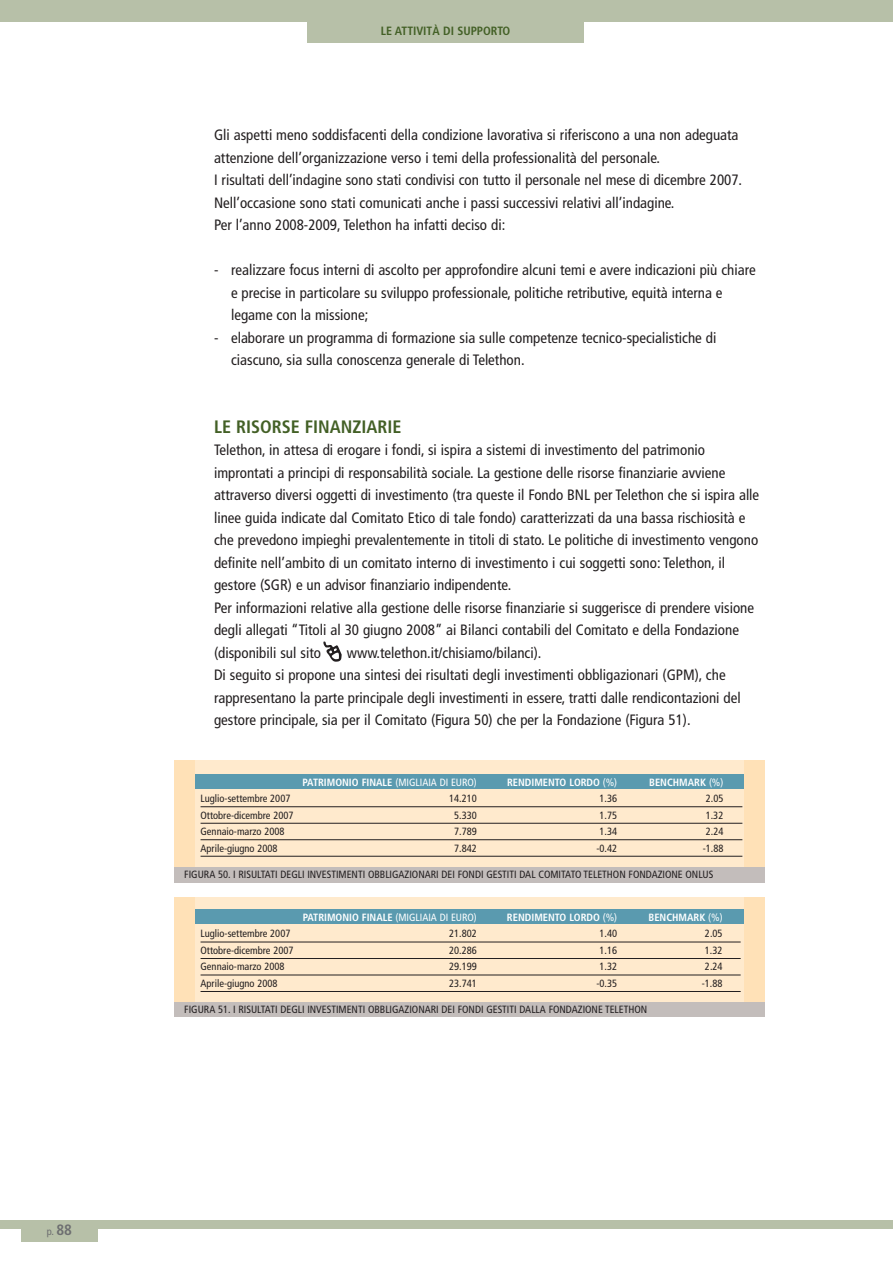
<style>
.page{position:relative;width:893px;height:1263px;background:#fff}
.page>*{position:absolute;margin:0;border:0;box-sizing:border-box;transform-origin:0 0}
.t1{font:700 condensed 18px "Frutiger";color:#436026}
.t2{font:condensed 15px/22.5px "Frutiger";color:#231f20}
.t3{font:700 condensed 12px "Frutiger";color:#436026}
.t4{font:condensed 10.5px "Frutiger";color:#231f20}
.t5{font:700 condensed 10.5px "Frutiger";color:#fff}
.t6{font:condensed 10.5px "Frutiger";color:#6d6e70}
.s1{font-weight:700;font-size:15px}
.s2{font-weight:400}
</style>
<div class="page">
<svg style="left:323px;top:642px;width:19px;height:20px"></svg>
<div style="left:0;top:0;width:892px;height:21px;background:#b7c0a8"></div>
<div style="left:307px;top:0;width:276px;height:43px;background:#b7c0a8"></div>
<div style="left:0;top:1220px;width:892px;height:9px;background:#b7c0a8"></div>
<div style="left:21px;top:1223px;width:77px;height:18px;background:#b7c0a8"></div>
<div style="left:174px;top:760px;width:591px;height:123px;background:#ffe1b7"></div>
<div style="left:196px;top:760px;width:548px;height:123px;background:#ffeacd"></div>
<div style="left:174px;top:867px;width:591px;height:16px;background:#c3bdbb"></div>
<div style="left:196px;top:774px;width:548px;height:15px;background:#5a9aaf"></div>
<hr style="left:201px;top:806px;width:541px;height:1px;background:#231f20">
<hr style="left:201px;top:823px;width:541px;height:1px;background:#231f20">
<hr style="left:201px;top:839px;width:541px;height:1px;background:#231f20">
<hr style="left:201px;top:856px;width:541px;height:1px;background:#231f20">
<div style="left:174px;top:898px;width:591px;height:119px;background:#ffe1b7"></div>
<div style="left:196px;top:898px;width:548px;height:119px;background:#ffeacd"></div>
<div style="left:196px;top:909px;width:548px;height:15px;background:#5a9aaf"></div>
<div style="left:174px;top:1002px;width:591px;height:15px;background:#c3bdbb"></div>
<hr style="left:201px;top:942px;width:540px;height:1px;background:#231f20">
<hr style="left:201px;top:958px;width:540px;height:1px;background:#231f20">
<hr style="left:201px;top:975px;width:540px;height:1px;background:#231f20">
<hr style="left:201px;top:991px;width:540px;height:1px;background:#231f20">
<p class="t6" style="left:47px;top:1227px;width:27px">p. <span class="s1">88</span></p>
<p class="t3" style="left:381px;top:26px;width:131px">LE ATTIVITÀ DI SUPPORTO</p>
<p class="t2" style="left:214px;top:125px;width:530px">Gli aspetti meno soddisfacenti della condizione lavorativa si riferiscono a una non adeguata attenzione dell’organizzazione verso i temi della professionalità del personale.<br>I risultati dell’indagine sono stati condivisi con tutto il personale nel mese di dicembre 2007.<br>Nell’occasione sono stati comunicati anche i passi successivi relativi all’indagine.<br>Per l’anno 2008-2009, Telethon ha infatti deciso di:</p>
<p class="t2" style="left:231px;top:260px;width:526px;text-indent:-17px">- realizzare focus interni di ascolto per approfondire alcuni temi e avere indicazioni più chiare e precise in particolare su sviluppo professionale, politiche retributive, equità interna e legame con la missione;</p>
<p class="t2" style="left:231px;top:328px;width:487px;text-indent:-17px">- elaborare un programma di formazione sia sulle competenze tecnico-specialistiche di ciascuno, sia sulla conoscenza generale di Telethon.</p>
<p class="t1" style="left:214px;top:419px;width:189px">LE RISORSE FINANZIARIE</p>
<p class="t2" style="left:214px;top:440px;width:547px">Telethon, in attesa di erogare i fondi, si ispira a sistemi di investimento del patrimonio improntati a principi di responsabilità sociale. La gestione delle risorse finanziarie avviene attraverso diversi oggetti di investimento (tra queste il Fondo BNL per Telethon che si ispira alle linee guida indicate dal Comitato Etico di tale fondo) caratterizzati da una bassa rischiosità e che prevedono impieghi prevalentemente in titoli di stato. Le politiche di investimento vengono definite nell’ambito di un comitato interno di investimento i cui soggetti sono: Telethon, il gestore (SGR) e un advisor finanziario indipendente.<br>Per informazioni relative alla gestione delle risorse finanziarie si suggerisce di prendere visione degli allegati “Titoli al 30 giugno 2008” ai Bilanci contabili del Comitato e della Fondazione (disponibili sul sito</p>
<p class="t2" style="left:214px;top:643px;width:528px;text-indent:133px">www.telethon.it/chisiamo/bilanci).<br>Di seguito si propone una sintesi dei risultati degli investimenti obbligazionari (GPM), che rappresentano la parte principale degli investimenti in essere, tratti dalle rendicontazioni del gestore principale, sia per il Comitato (Figura 50) che per la Fondazione (Figura 51).</p>
<p class="t5" style="left:303px;top:778px;width:176px">PATRIMONIO FINALE <span class="s2">(MIGLIAIA DI EURO)</span></p>
<p class="t5" style="left:507px;top:778px;width:112px">RENDIMENTO LORDO <span class="s2">(%)</span></p>
<p class="t5" style="left:649px;top:778px;width:76px">BENCHMARK <span class="s2">(%)</span></p>
<p class="t4" style="left:201px;top:794px;width:91px">Luglio-settembre 2007</p>
<p class="t4" style="left:449px;top:794px;width:29px">14.210</p>
<p class="t4" style="left:599px;top:794px;width:19px">1.36</p>
<p class="t4" style="left:706px;top:794px;width:19px">2.05</p>
<p class="t4" style="left:201px;top:811px;width:94px">Ottobre-dicembre 2007</p>
<p class="t4" style="left:454px;top:811px;width:24px">5.330</p>
<p class="t4" style="left:599px;top:811px;width:19px">1.75</p>
<p class="t4" style="left:706px;top:811px;width:19px">1.32</p>
<p class="t4" style="left:201px;top:827px;width:86px">Gennaio-marzo 2008</p>
<p class="t4" style="left:454px;top:827px;width:24px">7.789</p>
<p class="t4" style="left:599px;top:827px;width:19px">1.34</p>
<p class="t4" style="left:706px;top:827px;width:19px">2.24</p>
<p class="t4" style="left:201px;top:844px;width:79px">Aprile-giugno 2008</p>
<p class="t4" style="left:454px;top:844px;width:24px">7.842</p>
<p class="t4" style="left:596px;top:844px;width:22px">-0.42</p>
<p class="t4" style="left:703px;top:844px;width:22px">-1.88</p>
<p class="t4" style="left:184px;top:871px;width:531px">FIGURA 50. I RISULTATI DEGLI INVESTIMENTI OBBLIGAZIONARI DEI FONDI GESTITI DAL COMITATO TELETHON FONDAZIONE ONLUS</p>
<p class="t5" style="left:303px;top:913px;width:176px">PATRIMONIO FINALE <span class="s2">(MIGLIAIA DI EURO)</span></p>
<p class="t5" style="left:507px;top:913px;width:112px">RENDIMENTO LORDO <span class="s2">(%)</span></p>
<p class="t5" style="left:648px;top:913px;width:76px">BENCHMARK <span class="s2">(%)</span></p>
<p class="t4" style="left:201px;top:930px;width:91px">Luglio-settembre 2007</p>
<p class="t4" style="left:449px;top:930px;width:29px">21.802</p>
<p class="t4" style="left:599px;top:930px;width:19px">1.40</p>
<p class="t4" style="left:705px;top:930px;width:19px">2.05</p>
<p class="t4" style="left:201px;top:946px;width:94px">Ottobre-dicembre 2007</p>
<p class="t4" style="left:449px;top:946px;width:29px">20.286</p>
<p class="t4" style="left:599px;top:946px;width:19px">1.16</p>
<p class="t4" style="left:705px;top:946px;width:19px">1.32</p>
<p class="t4" style="left:201px;top:963px;width:86px">Gennaio-marzo 2008</p>
<p class="t4" style="left:449px;top:963px;width:29px">29.199</p>
<p class="t4" style="left:599px;top:963px;width:19px">1.32</p>
<p class="t4" style="left:705px;top:963px;width:19px">2.24</p>
<p class="t4" style="left:201px;top:979px;width:79px">Aprile-giugno 2008</p>
<p class="t4" style="left:449px;top:979px;width:29px">23.741</p>
<p class="t4" style="left:596px;top:979px;width:22px">-0.35</p>
<p class="t4" style="left:702px;top:979px;width:22px">-1.88</p>
<p class="t4" style="left:184px;top:1005px;width:464px">FIGURA 51. I RISULTATI DEGLI INVESTIMENTI OBBLIGAZIONARI DEI FONDI GESTITI DALLA FONDAZIONE TELETHON</p>
</div>
